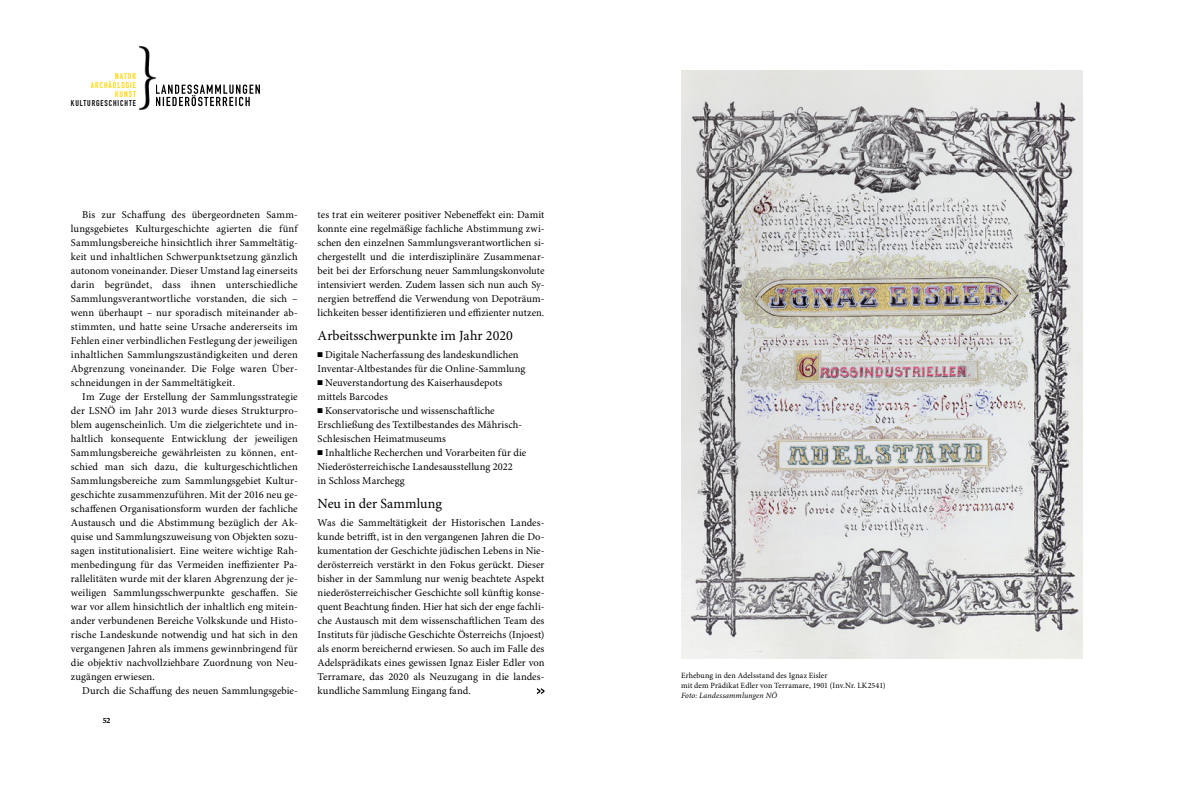
<style>
.page{position:relative;width:1191px;height:794px;background:#fff}
.page>*{position:absolute;margin:0;border:0;box-sizing:border-box;transform-origin:0 0}
.t1{font:14px "Minion Pro";color:#000}
.t2{font:10.5px/14px "Minion Pro";letter-spacing:.005em;color:#000;text-align:justify}
.t3{font:700 8.3px/8.9px "DIN Condensed";letter-spacing:.11em;color:#ffd500;text-align:right}
.t4{font:700 8.3px "DIN Condensed";letter-spacing:.105em;color:#000}
.t5{font:8px/10px "Minion Pro";letter-spacing:.01em;color:#000}
.t6{font:italic 8px "Minion Pro";letter-spacing:.01em;color:#000}
</style>
<div class="page">
<svg style="left:156px;top:85px;width:104px;height:21px"></svg>
<img style="left:139px;top:47px;width:16px;height:63px">
<svg style="left:537px;top:688px;width:7px;height:6px"></svg>
<img style="left:681px;top:71px;width:401px;height:587px">
<p class="t3" style="left:91px;top:72px;width:47px">NATUR<br>ARCHÄOLOGIE<br>KUNST</p>
<p class="t4" style="left:71px;top:97px;width:67px">KULTURGESCHICHTE</p>
<p class="t2" style="left:71px;top:208px;width:228px;text-indent:11px">Bis zur Schaffung des übergeordneten Samm&shy;lungsgebietes Kulturgeschichte agierten die fünf Sammlungsbereiche hinsichtlich ihrer Sammeltätig&shy;keit und inhaltlichen Schwerpunktsetzung gänzlich autonom voneinander. Dieser Umstand lag einerseits darin begründet, dass ihnen unterschiedliche Sammlungsverantwortliche vorstanden, die sich – wenn überhaupt – nur sporadisch miteinander ab&shy;stimmten, und hatte seine Ursache andererseits im Fehlen einer verbindlichen Festlegung der jeweiligen inhaltlichen Sammlungszuständigkeiten und deren Abgrenzung voneinander. Die Folge waren Über&shy;schneidungen in der Sammeltätigkeit.</p>
<p class="t2" style="left:71px;top:390px;width:228px;text-indent:11px">Im Zuge der Erstellung der Sammlungsstrategie der LSNÖ im Jahr 2013 wurde dieses Strukturpro&shy;blem augenscheinlich. Um die zielgerichtete und in&shy;haltlich konsequente Entwicklung der jeweiligen Sammlungsbereiche gewährleisten zu können, ent&shy;schied man sich dazu, die kulturgeschichtlichen Sammlungsbereiche zum Sammlungsgebiet Kultur&shy;geschichte zusammenzuführen. Mit der 2016 neu ge&shy;schaffenen Organisationsform wurden der fachliche Austausch und die Abstimmung bezüglich der Ak&shy;quise und Sammlungszuweisung von Objekten sozu&shy;sagen institutionalisiert. Eine weitere wichtige Rah&shy;menbedingung für das Vermeiden ineffizienter Pa&shy;rallelitäten wurde mit der klaren Abgrenzung der je&shy;weiligen Sammlungsschwerpunkte geschaffen. Sie war vor allem hinsichtlich der inhaltlich eng mitein&shy;ander verbundenen Bereiche Volkskunde und Histo&shy;rische Landeskunde notwendig und hat sich in den vergangenen Jahren als immens gewinnbringend für die objektiv nachvollziehbare Zuordnung von Neu&shy;zugängen erwiesen.</p>
<p class="t2" style="left:82px;top:684px;width:217px">Durch die Schaffung des neuen Sammlungsgebie-</p>
<p class="t5" style="left:103px;top:716px;width:9px">52</p>
<p class="t2" style="left:317px;top:208px;width:228px">tes trat ein weiterer positiver Nebeneffekt ein: Damit konnte eine regelmäßige fachliche Abstimmung zwi&shy;schen den einzelnen Sammlungsverantwortlichen si&shy;chergestellt und die interdisziplinäre Zusammenar&shy;beit bei der Erforschung neuer Sammlungskonvolute intensiviert werden. Zudem lassen sich nun auch Sy&shy;nergien betreffend die Verwendung von Depoträum&shy;lichkeiten besser identifizieren und effizienter nutzen.</p>
<h1 class="t1" style="left:317px;top:327px;width:197px">Arbeitsschwerpunkte im Jahr 2020</h1>
<p class="t2" style="left:317px;top:348px;width:209px">■ Digitale Nacherfassung des landeskundlichen<br>Inventar-Altbestandes für die Online-Sammlung</p>
<p class="t2" style="left:317px;top:376px;width:186px">■ Neuverstandortung des Kaiserhausdepots mittels Barcodes</p>
<p class="t2" style="left:317px;top:404px;width:205px;text-align:left">■ Konservatorische und wissenschaftliche<br>Erschließung des Textilbestandes des Mährisch-<br>Schlesischen Heimatmuseums</p>
<p class="t2" style="left:317px;top:446px;width:210px;text-align:left">■ Inhaltliche Recherchen und Vorarbeiten für die<br>Niederösterreichische Landesausstellung 2022<br>in Schloss Marchegg</p>
<h1 class="t1" style="left:317px;top:495px;width:126px">Neu in der Sammlung</h1>
<p class="t2" style="left:317px;top:516px;width:228px">Was die Sammeltätigkeit der Historischen Landes&shy;kunde betrifft, ist in den vergangenen Jahren die Do&shy;kumentation der Geschichte jüdischen Lebens in Nie&shy;derösterreich verstärkt in den Fokus gerückt. Dieser bisher in der Sammlung nur wenig beachtete Aspekt niederösterreichischer Geschichte soll künftig konse&shy;quent Beachtung finden. Hier hat sich der enge fachli&shy;che Austausch mit dem wissenschaftlichen Team des Instituts für jüdische Geschichte Österreichs (Injoest) als enorm bereichernd erwiesen. So auch im Falle des Adelsprädikats eines gewissen Ignaz Eisler Edler von Terramare, das 2020 als Neuzugang in die landes&shy;kundliche Sammlung Eingang fand.</p>
<p class="t5" style="left:681px;top:670px;width:206px">Erhebung in den Adelsstand des Ignaz Eisler<br>mit dem Prädikat Edler von Terramare, 1901 (Inv.Nr. LK2541)</p>
<p class="t6" style="left:681px;top:690px;width:97px">Foto: Landessammlungen NÖ</p>
</div>
